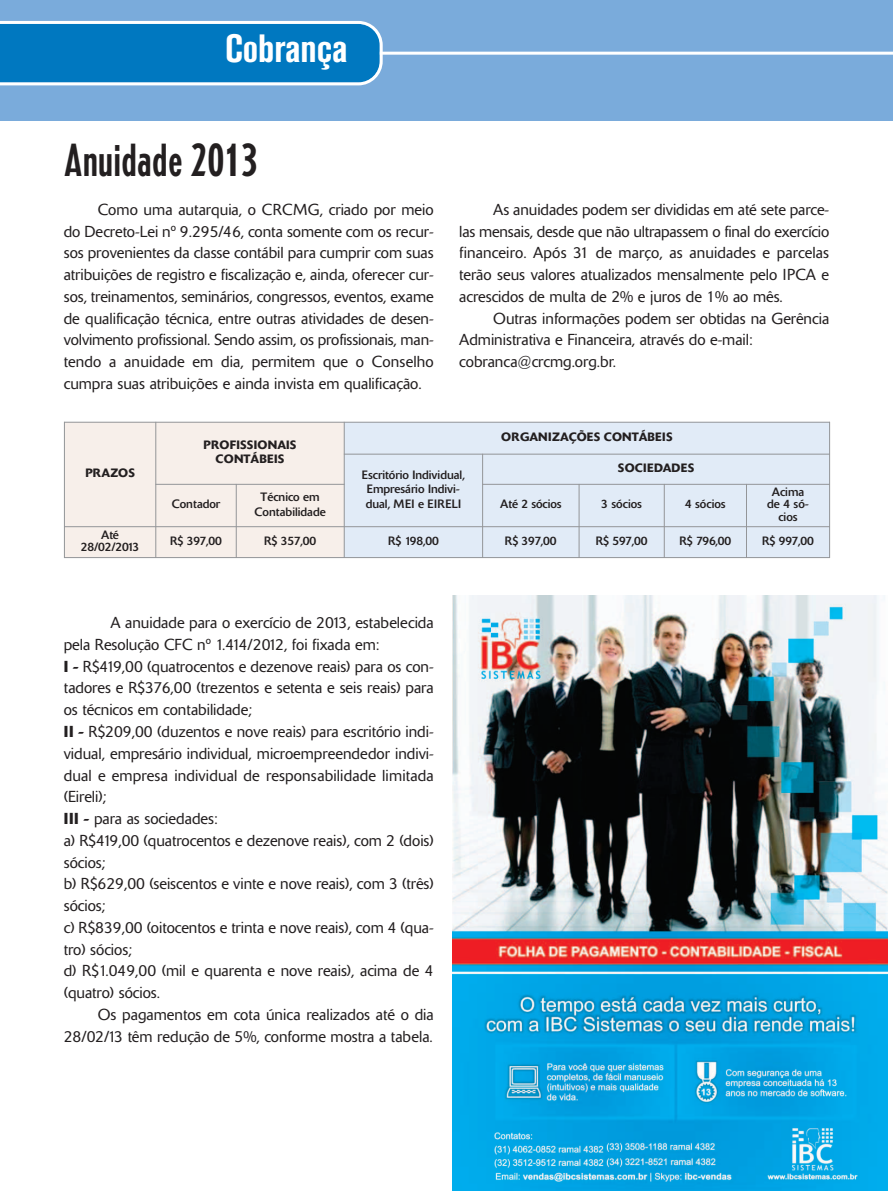
<style>
.page{position:relative;width:893px;height:1191px;background:#fff}
.page>*{position:absolute;margin:0;border:0;box-sizing:border-box;transform-origin:0 0}
.t1{font:500 condensed 45px "AT Erbar";color:#231f20}
.t2{font:700 condensed 39px "Akzidenz Grotesk BE";color:#fff}
.t3{font:300 15.75px/21.8px "Delta";color:#231f20;text-align:justify}
.t4{font:12px/14.4px "Delta";color:#231f20;text-align:center}
.t5{font:500 12px/14.4px "Delta";letter-spacing:.02em;color:#231f20;text-align:center}
.s1{font-weight:500}
</style>
<div class="page">
<div style="left:0;top:0;width:893px;height:120px;background:#7aabdb"></div>
<hr style="left:0;top:52px;width:893px;height:3px;background:#fff">
<svg style="left:0;top:21px;width:383px;height:64px;background:#1985c6"></svg>
<img style="left:452px;top:595px;width:435px;height:596px">
<div style="left:64px;top:422px;width:92px;height:105px;background:#f7efea"></div>
<div style="left:156px;top:422px;width:188px;height:62px;background:#f7efea"></div>
<div style="left:344px;top:422px;width:486px;height:32px;background:#e1ebf7"></div>
<div style="left:344px;top:454px;width:139px;height:73px;background:#e1ebf7"></div>
<div style="left:483px;top:454px;width:347px;height:30px;background:#e1ebf7"></div>
<div style="left:156px;top:484px;width:80px;height:43px;background:#f7efea"></div>
<div style="left:236px;top:484px;width:108px;height:43px;background:#f7efea"></div>
<div style="left:483px;top:484px;width:96px;height:43px;background:#e1ebf7"></div>
<div style="left:579px;top:484px;width:85px;height:43px;background:#e1ebf7"></div>
<div style="left:664px;top:484px;width:82px;height:43px;background:#e1ebf7"></div>
<div style="left:746px;top:484px;width:84px;height:43px;background:#e1ebf7"></div>
<div style="left:64px;top:527px;width:92px;height:31px;background:#f7efea"></div>
<div style="left:156px;top:527px;width:80px;height:31px;background:#f7efea"></div>
<div style="left:236px;top:527px;width:108px;height:31px;background:#f7efea"></div>
<div style="left:344px;top:527px;width:139px;height:31px;background:#e1ebf7"></div>
<div style="left:483px;top:527px;width:96px;height:31px;background:#e1ebf7"></div>
<div style="left:579px;top:527px;width:85px;height:31px;background:#e1ebf7"></div>
<div style="left:664px;top:527px;width:82px;height:31px;background:#e1ebf7"></div>
<div style="left:746px;top:527px;width:84px;height:31px;background:#e1ebf7"></div>
<hr style="left:64px;top:422px;width:1px;height:136px;background:#939598">
<hr style="left:155px;top:422px;width:1px;height:136px;background:#939598">
<hr style="left:236px;top:484px;width:1px;height:74px;background:#939598">
<hr style="left:344px;top:422px;width:1px;height:136px;background:#939598">
<hr style="left:482px;top:454px;width:1px;height:104px;background:#939598">
<hr style="left:579px;top:484px;width:1px;height:74px;background:#939598">
<hr style="left:664px;top:484px;width:1px;height:74px;background:#939598">
<hr style="left:746px;top:484px;width:1px;height:74px;background:#939598">
<hr style="left:829px;top:422px;width:1px;height:136px;background:#939598">
<hr style="left:64px;top:422px;width:766px;height:1px;background:#939598">
<hr style="left:344px;top:454px;width:486px;height:1px;background:#939598">
<hr style="left:155px;top:484px;width:190px;height:1px;background:#939598">
<hr style="left:482px;top:484px;width:348px;height:1px;background:#939598">
<hr style="left:64px;top:526px;width:766px;height:1px;background:#939598">
<hr style="left:64px;top:557px;width:766px;height:1px;background:#939598">
<h2 class="t2" style="left:225px;top:35px;width:124px">Cobrança</h2>
<h1 class="t1" style="left:64px;top:144px;width:195px">Anuidade 2013</h1>
<p class="t3" style="left:64px;top:200px;width:371px;text-indent:34px">Como uma autarquia, o CRCMG, criado por meio do Decreto-Lei nº 9.295/46, conta somente com os recur&shy;sos provenientes da classe contábil para cumprir com suas atribuições de registro e fiscalização e, ainda, oferecer cur&shy;sos, treinamentos, seminários, congressos, eventos, exame de qualificação técnica, entre outras atividades de desen&shy;volvimento profissional. Sendo assim, os profissionais, man&shy;tendo a anuidade em dia, permitem que o Conselho cumpra suas atribuições e ainda invista em qualificação.</p>
<p class="t3" style="left:459px;top:200px;width:371px;text-indent:34px">As anuidades podem ser divididas em até sete parce&shy;las mensais, desde que não ultrapassem o final do exercício financeiro. Após 31 de março, as anuidades e parcelas terão seus valores atualizados mensalmente pelo IPCA e acrescidos de multa de 2% e juros de 1% ao mês.</p>
<p class="t3" style="left:459px;top:309px;width:371px;text-align:left;text-indent:34px">Outras informações podem ser obtidas na Gerência<br>Administrativa e Financeira, através do e-mail: cobranca@crcmg.org.br.</p>
<p class="t5" style="left:85px;top:467px;width:51px">PRAZOS</p>
<p class="t5" style="left:501px;top:431px;width:173px">ORGANIZAÇÕES CONTÁBEIS</p>
<p class="t5" style="left:204px;top:439px;width:94px">PROFISSIONAIS<br>CONTÁBEIS</p>
<p class="t5" style="left:618px;top:462px;width:78px">SOCIEDADES</p>
<p class="t4" style="left:362px;top:469px;width:104px">Escritório Individual,<br>Empresário Indivi&shy;dual, MEI e EIRELI</p>
<p class="t4" style="left:172px;top:498px;width:50px">Contador</p>
<p class="t4" style="left:255px;top:491px;width:73px">Técnico em<br>Contabilidade</p>
<p class="t4" style="left:500px;top:498px;width:63px">Até 2 sócios</p>
<p class="t4" style="left:601px;top:498px;width:42px">3 sócios</p>
<p class="t4" style="left:685px;top:498px;width:42px">4 sócios</p>
<p class="t4" style="left:767px;top:487px;width:43px;line-height:12px">Acima de 4 só&shy;cios</p>
<p class="t4" style="left:81px;top:530px;width:60px;line-height:12px">Até<br>28/02/2013</p>
<p class="t4" style="left:170px;top:535px;width:53px">R$ 397,00</p>
<p class="t4" style="left:264px;top:535px;width:53px">R$ 357,00</p>
<p class="t4" style="left:388px;top:535px;width:52px">R$ 198,00</p>
<p class="t4" style="left:505px;top:535px;width:53px">R$ 397,00</p>
<p class="t4" style="left:596px;top:535px;width:53px">R$ 597,00</p>
<p class="t4" style="left:679px;top:535px;width:53px">R$ 796,00</p>
<p class="t4" style="left:762px;top:535px;width:53px">R$ 997,00</p>
<p class="t3" style="left:64px;top:613px;width:371px;text-align:left;text-indent:47px">A anuidade para o exercício de 2013, estabelecida pela Resolução CFC nº 1.414/2012, foi fixada em:<br><span class="s1">I -</span> R$419,00 (quatrocentos e dezenove reais) para os con&shy;tadores e R$376,00 (trezentos e setenta e seis reais) para os técnicos em contabilidade;<br><span class="s1">II -</span> R$209,00 (duzentos e nove reais) para escritório indi&shy;vidual, empresário individual, microempreendedor indivi&shy;dual e empresa individual de responsabilidade limitada (Eireli);<br><span class="s1">III -</span> para as sociedades:<br>a) R$419,00 (quatrocentos e dezenove reais), com 2 (dois) sócios;<br>b) R$629,00 (seiscentos e vinte e nove reais), com 3 (três) sócios;<br>c) R$839,00 (oitocentos e trinta e nove reais), com 4 (qua&shy;tro) sócios;<br>d) R$1.049,00 (mil e quarenta e nove reais), acima de 4 (quatro) sócios.</p>
<p class="t3" style="left:64px;top:1005px;width:371px;text-align:right">Os pagamentos em cota única realizados até o dia<br>28/02/13 têm redução de 5%, conforme mostra a tabela.</p>
</div>
